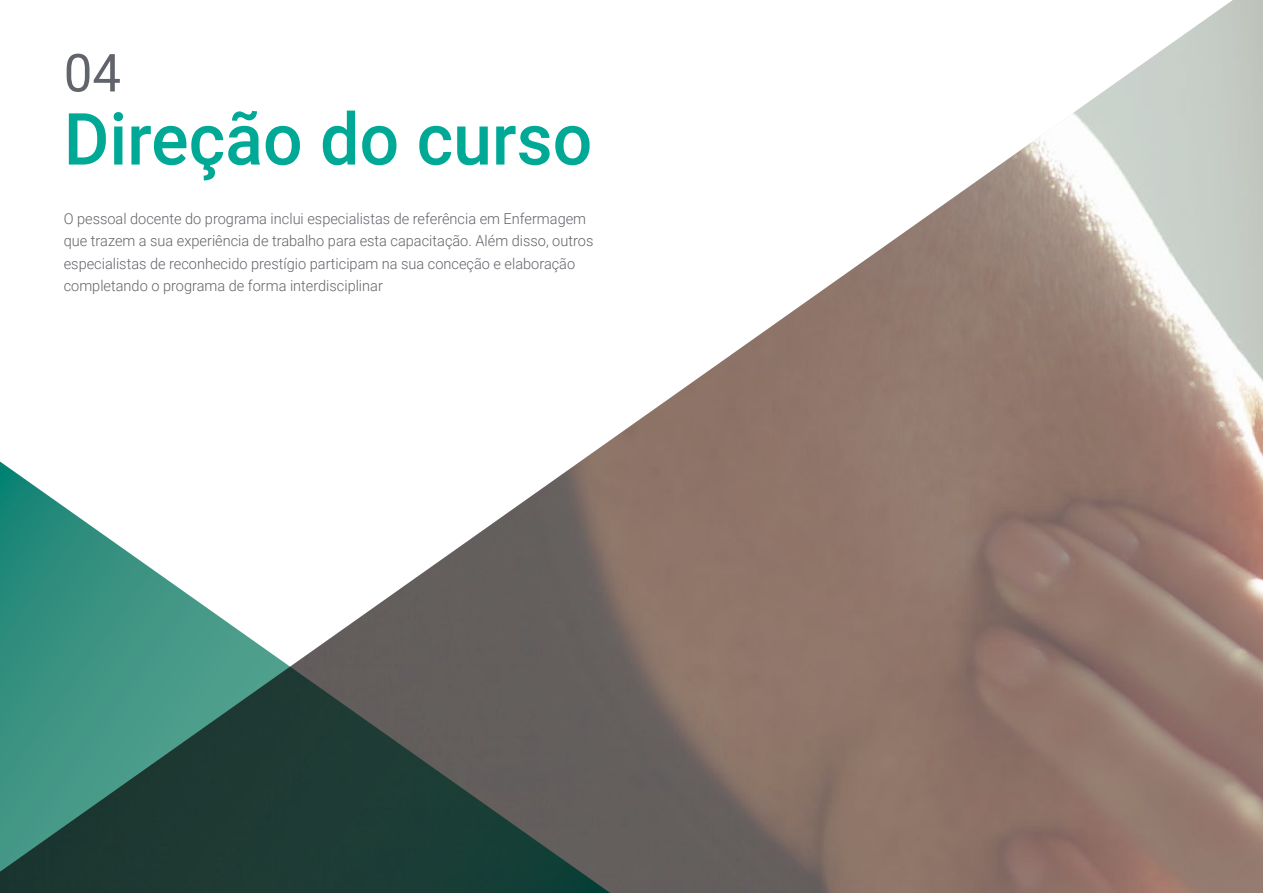
<style>
.page{position:relative;width:1263px;height:893px;background:#fff}
.page>*{position:absolute;margin:0;border:0;box-sizing:border-box;transform-origin:0 0}
.t1{font:500 72px "Roboto";color:#00a996}
.t2{font:52.5px "Roboto";color:#61646a}
.t3{font:300 15px/22.5px "Roboto";color:#61646a}
</style>
<div class="page">
<img style="left:602px;top:0;width:661px;height:893px">
<svg style="left:0;top:446px;width:640px;height:447px"></svg>
<h2 class="t2" style="left:64px;top:36px;width:59px">04</h2>
<h1 class="t1" style="left:64px;top:89px;width:530px">Direção do curso</h1>
<p class="t3" style="left:64px;top:207px;width:531px">O pessoal docente do programa inclui especialistas de referência em Enfermagem que trazem a sua experiência de trabalho para esta capacitação. Além disso, outros especialistas de reconhecido prestígio participam na sua conceção e elaboração completando o programa de forma interdisciplinar</p>
</div>
